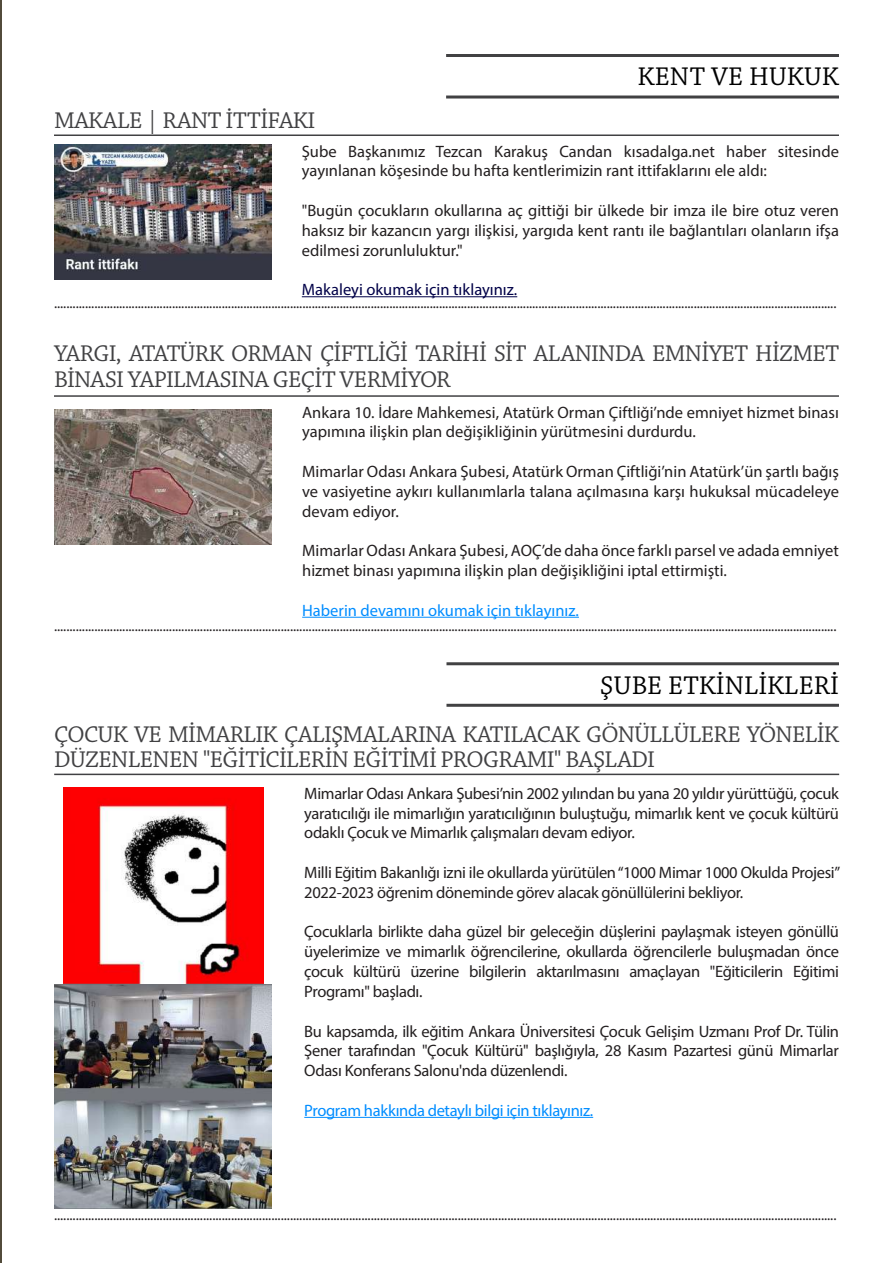
<style>
.page{position:relative;width:893px;height:1263px;background:#fff}
.page>*{position:absolute;margin:0;border:0;box-sizing:border-box;transform-origin:0 0}
.t1{font:27px "Chaparral Pro";letter-spacing:.005em;color:#000}
.t2{font:24px/25.5px "Chaparral Pro";letter-spacing:-.03em;color:#414143}
.t3{font:16.5px/19.8px "Myriad Pro";color:#231f20;text-align:justify}
.t4{font:16.5px/19.8px "Myriad Pro";letter-spacing:-.02em;color:#231f20}
.t5{font:16.5px "Myriad Pro";letter-spacing:-.01em;color:#008dff}
.t6{font:16.5px "Myriad Pro";color:#000048}
.t7{font:15px "Myriad Pro";color:#231f20}
</style>
<div class="page">
<hr style="left:0;top:0;width:2px;height:1263px;background:#524b3b">
<hr style="left:54px;top:395px;width:785px;height:2px;background:#414143">
<hr style="left:302px;top:617px;width:277px;height:1px;background:#008dff">
<hr style="left:54px;top:134px;width:785px;height:2px;background:#414143">
<hr style="left:302px;top:296px;width:215px;height:1px;background:#000048">
<hr style="left:446px;top:54px;width:393px;height:3px;background:#414143">
<hr style="left:446px;top:96px;width:393px;height:3px;background:#414143">
<img style="left:54px;top:410px;width:217px;height:134px">
<img style="left:54px;top:144px;width:217px;height:135px">
<hr style="left:446px;top:662px;width:393px;height:3px;background:#414143">
<hr style="left:446px;top:704px;width:393px;height:3px;background:#414143">
<hr style="left:304px;top:1117px;width:289px;height:1px;background:#008dff">
<hr style="left:54px;top:774px;width:785px;height:1px;background:#414143">
<img style="left:63px;top:787px;width:200px;height:198px">
<img style="left:55px;top:985px;width:216px;height:224px">
<h2 class="t2" style="left:54px;top:109px;width:263px">MAKALE | RANT İTTİFAKI</h2>
<h1 class="t1" style="left:637px;top:62px;width:203px">KENT VE HUKUK</h1>
<p class="t3" style="left:302px;top:141px;width:539px">Şube Başkanımız Tezcan Karakuş Candan kısadalga.net haber sitesinde yayınlanan köşesinde bu hafta kentlerimizin rant ittifaklarını ele aldı:</p>
<p class="t3" style="left:302px;top:200px;width:539px">"Bugün çocukların okullarına aç gittiği bir ülkede bir imza ile bire otuz veren haksız bir kazancın yargı ilişkisi, yargıda kent rantı ile bağlantıları olanların ifşa edilmesi zorunluluktur."</p>
<p class="t6" style="left:302px;top:279px;width:217px">Makaleyi okumak için tıklayınız.</p>
<p class="t7" style="left:54px;top:294px;width:784px">............................................................................................................................................................................................................................................................</p>
<h2 class="t2" style="left:54px;top:342px;width:786px">YARGI, ATATÜRK ORMAN ÇİFTLİĞİ TARİHİ SİT ALANINDA EMNİYET HİZMET<br>BİNASI YAPILMASINA GEÇİT VERMİYOR</h2>
<p class="t3" style="left:302px;top:402px;width:538px">Ankara 10. İdare Mahkemesi, Atatürk Orman Çiftliği’nde emniyet hizmet binası yapımına ilişkin plan değişikliğinin yürütmesini durdurdu.</p>
<p class="t3" style="left:302px;top:461px;width:538px">Mimarlar Odası Ankara Şubesi, Atatürk Orman Çiftliği’nin Atatürk’ün şartlı bağış ve vasiyetine aykırı kullanımlarla talana açılmasına karşı hukuksal mücadeleye devam ediyor.</p>
<p class="t3" style="left:302px;top:540px;width:538px">Mimarlar Odası Ankara Şubesi, AOÇ’de daha önce farklı parsel ve adada emniyet hizmet binası yapımına ilişkin plan değişikliğini iptal ettirmişti.</p>
<p class="t5" style="left:302px;top:600px;width:278px">Haberin devamını okumak için tıklayınız.</p>
<p class="t7" style="left:54px;top:617px;width:784px">............................................................................................................................................................................................................................................................</p>
<h1 class="t1" style="left:600px;top:670px;width:240px">ŞUBE ETKİNLİKLERİ</h1>
<h2 class="t2" style="left:54px;top:722px;width:786px">ÇOCUK VE MİMARLIK ÇALIŞMALARINA KATILACAK GÖNÜLLÜLERE YÖNELİK<br>DÜZENLENEN "EĞİTİCİLERİN EĞİTİMİ PROGRAMI" BAŞLADI</h2>
<p class="t3" style="left:304px;top:783px;width:536px">Mimarlar Odası Ankara Şubesi’nin 2002 yılından bu yana 20 yıldır yürüttüğü, çocuk yaratıcılığı ile mimarlığın yaratıcılığının buluştuğu, mimarlık kent ve çocuk kültürü odaklı Çocuk ve Mimarlık çalışmaları devam ediyor.</p>
<p class="t4" style="left:304px;top:862px;width:538px">Milli Eğitim Bakanlığı izni ile okullarda yürütülen “1000 Mimar 1000 Okulda Projesi”<br>2022-2023 öğrenim döneminde görev alacak gönüllülerini bekliyor.</p>
<p class="t3" style="left:304px;top:922px;width:536px">Çocuklarla birlikte daha güzel bir geleceğin düşlerini paylaşmak isteyen gönüllü üyelerimize ve mimarlık öğrencilerine, okullarda öğrencilerle buluşmadan önce çocuk kültürü üzerine bilgilerin aktarılmasını amaçlayan "Eğiticilerin Eğitimi Programı" başladı.</p>
<p class="t3" style="left:304px;top:1021px;width:536px">Bu kapsamda, ilk eğitim Ankara Üniversitesi Çocuk Gelişim Uzmanı Prof Dr. Tülin Şener tarafından "Çocuk Kültürü" başlığıyla, 28 Kasım Pazartesi günü Mimarlar Odası Konferans Salonu'nda düzenlendi.</p>
<p class="t5" style="left:304px;top:1100px;width:290px">Program hakkında detaylı bilgi için tıklayınız.</p>
<p class="t7" style="left:54px;top:1206px;width:784px">............................................................................................................................................................................................................................................................</p>
</div>
